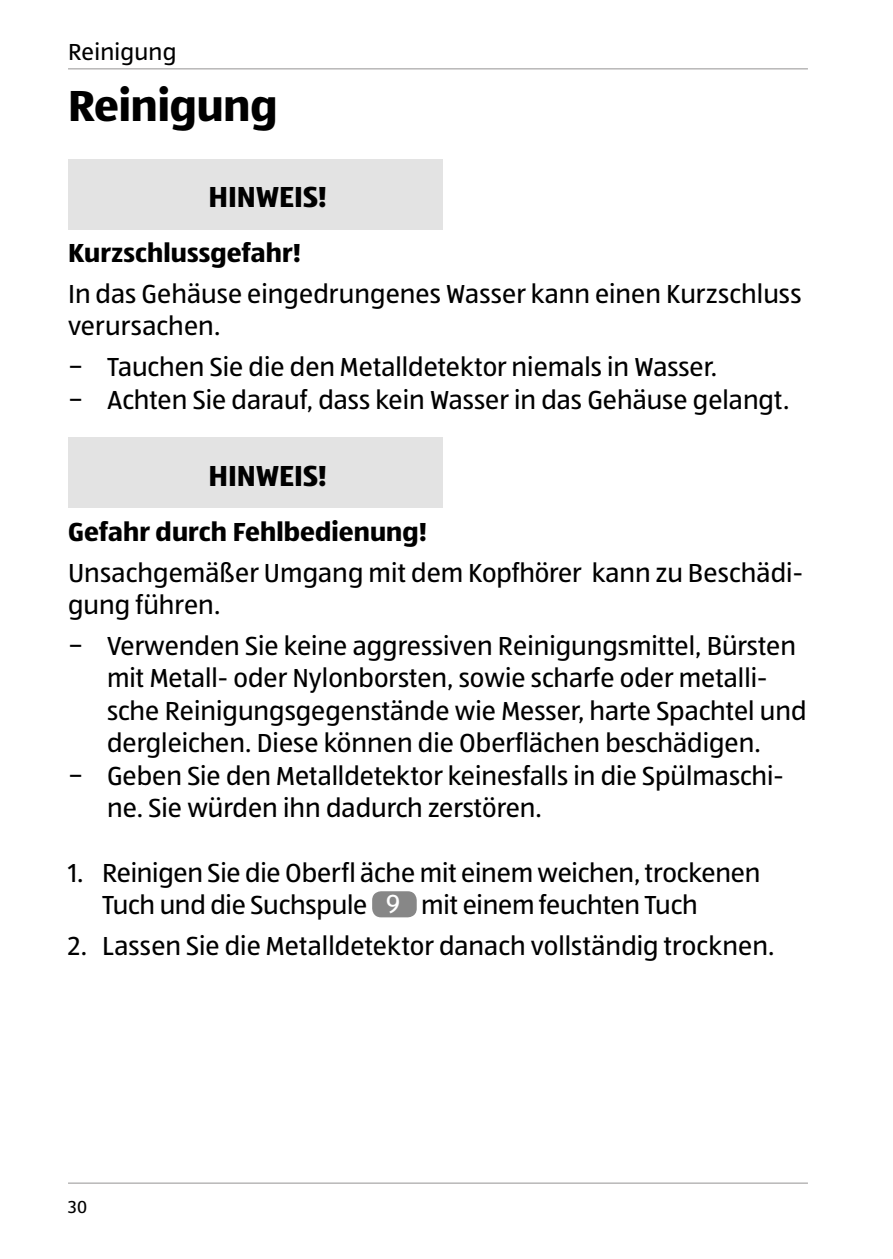
<style>
.page{position:relative;width:893px;height:1259px;background:#fff}
.page>*{position:absolute;margin:0;border:0;box-sizing:border-box;transform-origin:0 0}
.t1{font:45px "ALDISUEDTF Bold";color:#000}
.t2{font:700 30px "ALDISUEDOT";color:#000}
.t3{font:27px/32.4px "ALDISUEDOT";color:#000}
.t4{font:27px "ALDISUEDTF Regular";color:#000}
.t5{font:700 27px "ALDISUEDOT";letter-spacing:.005em;color:#000}
.t6{font:24px "ALDISUEDOT";letter-spacing:.01em;color:#000}
.t7{font:18px "ALDISUEDOT";color:#000}
.s1{font-family:"ALDISUEDOT"}
.s2{color:#fff}
</style>
<div class="page">
<hr style="left:68px;top:68px;width:740px;height:2px;background:#b8b7b7">
<hr style="left:68px;top:1182px;width:740px;height:2px;background:#b8b7b7">
<div style="left:68px;top:159px;width:374px;height:70px;background:#e3e3e3"></div>
<div style="left:68px;top:438px;width:374px;height:70px;background:#e3e3e3"></div>
<div style="left:372px;top:891px;width:45px;height:26px;background:#878787;border-radius:9px"></div>
<p class="t6" style="left:68px;top:36px;width:110px">Reinigung</p>
<h1 class="t1" style="left:68px;top:78px;width:211px">Reinigung</h1>
<p class="t2" style="left:209px;top:177px;width:120px">HINWEIS!</p>
<p class="t5" style="left:68px;top:234px;width:235px">Kurzschlussgefahr!</p>
<p class="t3" style="left:68px;top:277px;width:735px">In das Gehäuse eingedrungenes Wasser kann einen Kurzschluss verursachen.</p>
<p class="t3" style="left:68px;top:350px;width:723px">− Tauchen Sie die den Metalldetektor niemals in Wasser.<br>− Achten Sie darauf, dass kein Wasser in das Gehäuse gelangt.</p>
<p class="t2" style="left:209px;top:455px;width:120px">HINWEIS!</p>
<p class="t5" style="left:68px;top:513px;width:361px">Gefahr durch Fehlbedienung!</p>
<p class="t3" style="left:68px;top:555px;width:737px">Unsachgemäßer Umgang mit dem Kopfhörer kann zu Beschädi&shy;gung führen.</p>
<p class="t4" style="left:68px;top:629px;width:730px"><span class="s1">−</span> Verwenden Sie keine aggressiven Reinigungsmittel, Bürsten</p>
<p class="t4" style="left:107px;top:662px;width:662px">mit Metall- oder Nylonborsten, sowie scharfe oder metalli-</p>
<p class="t4" style="left:107px;top:694px;width:701px">sche Reinigungsgegenstände wie Messer, harte Spachtel und</p>
<p class="t4" style="left:107px;top:726px;width:655px">dergleichen. Diese können die Oberflächen beschädigen.</p>
<p class="t4" style="left:68px;top:759px;width:717px"><span class="s1">−</span> Geben Sie <span class="s1">den Metalldetektor</span> keinesfalls in die Spülmaschi-</p>
<p class="t4" style="left:107px;top:791px;width:436px">ne. Sie würden ihn dadurch zerstören<span class="s1">.</span></p>
<p class="t3" style="left:102px;top:855px;width:660px;text-indent:-34px">1. Reinigen Sie die Oberfl äche mit einem weichen, trockenen<br>Tuch und die Suchspule <span class="s2">9</span> mit einem feuchten Tuch</p>
<p class="t3" style="left:68px;top:929px;width:708px">2. Lassen Sie die Metalldetektor danach vollständig trocknen.</p>
<p class="t7" style="left:68px;top:1195px;width:21px">30</p>
</div>
